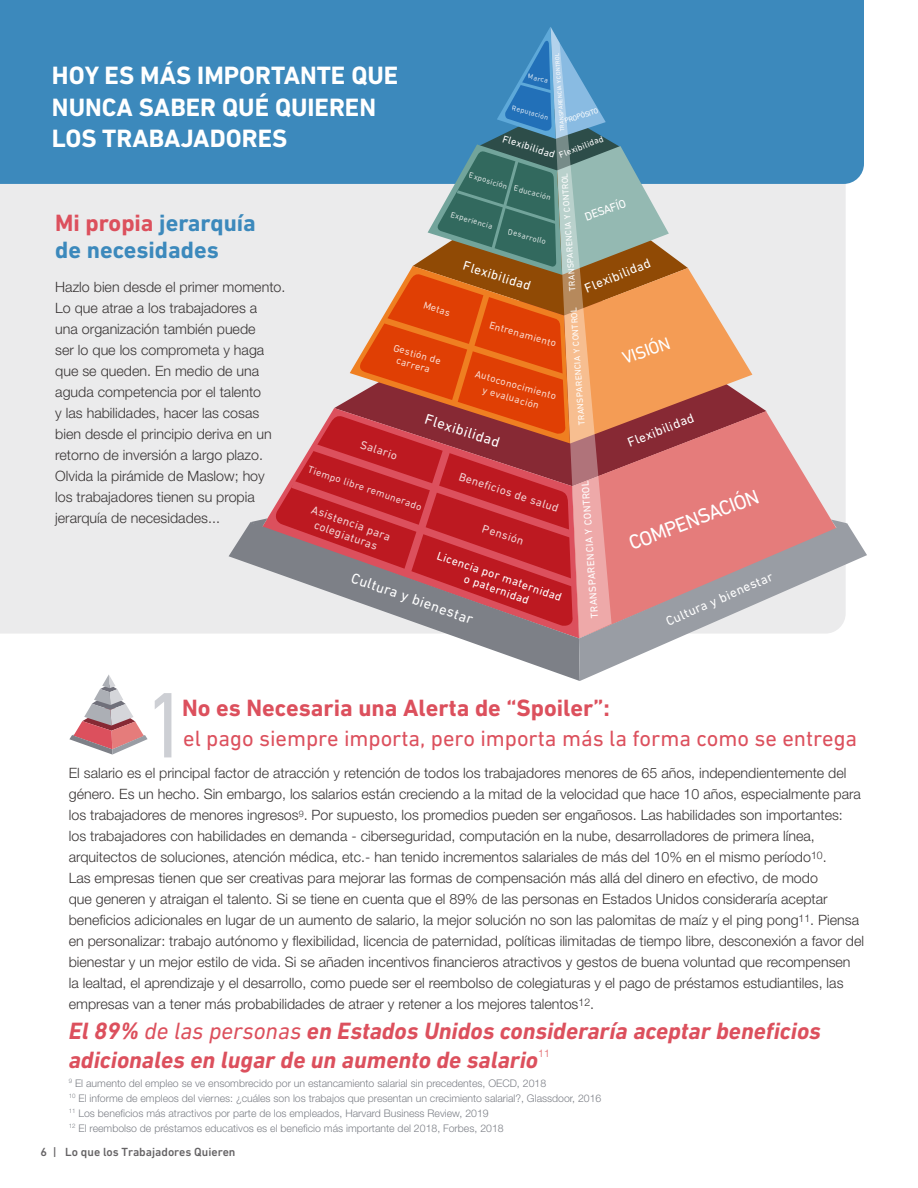
<style>
.page{position:relative;width:918px;height:1188px;background:#fff}
.page>*{position:absolute;margin:0;border:0;box-sizing:border-box;transform-origin:0 0}
.t1{font:500 condensed 90.3px "DINOT";color:#cdcfd4}
.t2{font:700 25.5px/31.5px "DIN Next W1 G";color:#fff}
.t3{font:italic 700 24px/28.5px "DIN Next W1 G";color:#dc505d}
.t4{font:700 24px "DIN Next W1 G";color:#dc505d}
.t5{font:700 24px/27px "DIN Next W1 G";color:#3c89bc}
.t6{font:22.5px "DIN Next W1 G";color:#dc505d}
.t7{font:20.55px "DIN Next W1 G";color:#fff}
.t8{font:17.7px "DIN Next W1 G";color:#fff}
.t9{font:14.7px "DIN Next W1 G";color:#fff}
.t10{font:300 14.25px/21px "Helvetica Neue LT Std";color:#393535}
.t11{font:13.2px "DIN Next W1 G";color:#fff}
.t12{font:500 12px "DIN Next W1 G";color:#656365}
.t13{font:11.7px/13.4px "DIN Next W1 G";color:#fff;text-align:center}
.t14{font:300 10.5px/15px "Helvetica Neue LT Std";color:#7d8087}
.t15{font:300 10.5px "Helvetica Neue";color:#e06267}
.t16{font:10.35px/11.2px "DIN Next W1 G";color:#fff;text-align:center}
.t17{font:8.85px "DIN Next W1 G";color:#fff}
.t18{font:8.1px "DIN Next W1 G";color:#fff}
.t19{font:7.35px "DIN Next W1 G";color:#fff}
.t20{font:5.85px "DIN Next W1 G";color:#fff}
.s1{color:#dc505d}
.s2{font-weight:400}
</style>
<div class="page">
<div style="left:0;top:184px;width:846px;height:450px;background:#ebebec"></div>
<div style="left:0;top:0;width:864px;height:184px;background:#3c89bc"></div>
<div style="left:752px;top:275px;width:14px;height:136px;background:#ebebec"></div>
<svg style="left:752px;top:411px;width:85px;height:112px;background:#e7acac"></svg>
<div style="left:262px;top:408px;width:21px;height:114px;background:#ebebec"></div>
<svg style="left:229px;top:522px;width:350px;height:159px"></svg>
<svg style="left:579px;top:523px;width:288px;height:158px"></svg>
<svg style="left:250px;top:518px;width:17px;height:9px"></svg>
<svg style="left:831px;top:520px;width:16px;height:9px"></svg>
<svg style="left:276px;top:416px;width:7px;height:210px"></svg>
<svg style="left:283px;top:27px;width:469px;height:611px;background:#a58182"></svg>
<svg style="left:69px;top:674px;width:79px;height:81px"></svg>
<h2 class="t2" style="left:52px;top:60px;width:348px">HOY ES MÁS IMPORTANTE QUE<br>NUNCA SABER QUÉ QUIEREN<br>LOS TRABAJADORES</h2>
<p class="t20" style="left:559px;top:132px;width:80px;rotate:-94deg">TRANSPARENC AI Y CONTROL</p>
<p class="t19" style="left:529px;top:72px;width:22px;rotate:14deg">Marca</p>
<p class="t19" style="left:514px;top:103px;width:39px;rotate:16deg">Reputación</p>
<p class="t19" style="left:563px;top:117px;width:37px;rotate:-17deg">PROPÓSITO</p>
<p class="t16" style="left:505px;top:133px;width:56px;rotate:18deg">Flexibilidad</p>
<p class="t17" style="left:558px;top:150px;width:48px;rotate:-21deg">Flexibilidad</p>
<h3 class="t5" style="left:55px;top:209px;width:202px"><span class="s1">Mi propia</span> jerarquía de necesidades</h3>
<p class="t10" style="left:55px;top:276px;width:232px">Hazlo bien desde el primer momento.<br>Lo que atrae a los trabajadores a<br>una organización también puede<br>ser lo que los comprometa y haga que se queden. En medio de una aguda competencia por el talento<br>y las habilidades, hacer las cosas bien desde el principio deriva en un retorno de inversión a largo plazo.<br>Olvida la pirámide de Maslow; hoy los trabajadores tienen su propia jerarquía de necesidades...</p>
<p class="t18" style="left:471px;top:170px;width:41px;rotate:17deg">Exposición</p>
<p class="t17" style="left:567px;top:291px;width:120px;rotate:-94deg">TRANSPARENC AI Y CONTROL</p>
<p class="t18" style="left:516px;top:183px;width:39px;rotate:15deg">Educación</p>
<p class="t18" style="left:510px;top:227px;width:40px;rotate:16deg">Desarrollo</p>
<p class="t13" style="left:583px;top:210px;width:44px;rotate:-19deg">DESAFÍO</p>
<p class="t18" style="left:452px;top:209px;width:45px;rotate:17deg">Experiencia</p>
<p class="t11" style="left:466px;top:258px;width:72px;rotate:17deg">Flexibilidad</p>
<p class="t11" style="left:582px;top:281px;width:72px;rotate:-22deg">Flexibilidad</p>
<p class="t16" style="left:425px;top:299px;width:29px;rotate:18deg">Metas</p>
<p class="t17" style="left:577px;top:426px;width:120px;rotate:-94deg">TRANSPARENC AI Y CONTROL</p>
<p class="t16" style="left:491px;top:319px;width:71px;rotate:16deg">Entrenamiento</p>
<p class="t8" style="left:620px;top:349px;width:51px;rotate:-19deg">VISIÓN</p>
<p class="t16" style="left:395px;top:342px;width:51px;rotate:16deg">Gestión de carrera</p>
<p class="t16" style="left:477px;top:367px;width:86px;line-height:13.5px;rotate:16deg">Autoconocimiento y evaluación</p>
<p class="t9" style="left:428px;top:410px;width:80px;rotate:18deg">Flexibilidad</p>
<p class="t11" style="left:625px;top:436px;width:72px;rotate:-22deg">Flexibilidad</p>
<p class="t13" style="left:363px;top:437px;width:40px;rotate:18deg">Salario</p>
<p class="t16" style="left:310px;top:463px;width:121px;rotate:19deg">Tiempo libre remunerado</p>
<p class="t13" style="left:461px;top:470px;width:106px;rotate:18deg">Beneficios de salud</p>
<p class="t13" style="left:314px;top:502px;width:85px;rotate:20deg">Asistencia para colegiaturas</p>
<p class="t13" style="left:485px;top:522px;width:44px;rotate:18deg">Pensión</p>
<p class="t13" style="left:440px;top:548px;width:133px;rotate:19deg">Licencia por maternidad o paternidad</p>
<p class="t9" style="left:354px;top:569px;width:130px;rotate:19deg">Cultura y bienestar</p>
<p class="t16" style="left:589px;top:619px;width:139px;rotate:-94deg">TRANSPARENC AI Y CONTROL</p>
<h3 class="t7" style="left:626px;top:533px;width:139px;rotate:-21deg">COMPENSACIÓN</h3>
<p class="t11" style="left:664px;top:615px;width:117px;rotate:-24deg">Cultura y bienestar</p>
<h1 class="t1" style="left:149px;top:672px;width:36px">1</h1>
<h3 class="t4" style="left:182px;top:694px;width:429px">No es Necesaria una Alerta de “Spoiler”:</h3>
<p class="t10" style="left:69px;top:762px;width:797px">El salario es el principal factor de atracción y retención de todos los trabajadores menores de 65 años, independientemente del género. Es un hecho. Sin embargo, los salarios están creciendo a la mitad de la velocidad que hace 10 años, especialmente para los trabajadores de menores ingresos<sup>9</sup>. Por supuesto, los promedios pueden ser engañosos. Las habilidades son importantes:<br>los trabajadores con habilidades en demanda - ciberseguridad, computación en la nube, desarrolladores de primera línea, arquitectos de soluciones, atención médica, etc.- han tenido incrementos salariales de más del 10% en el mismo período<sup>10</sup>.<br>Las empresas tienen que ser creativas para mejorar las formas de compensación más allá del dinero en efectivo, de modo<br>que generen y atraigan el talento. Si se tiene en cuenta que el 89% de las personas en Estados Unidos consideraría aceptar beneficios adicionales en lugar de un aumento de salario, la mejor solución no son las palomitas de maíz y el ping pong<sup>11</sup>. Piensa en personalizar: trabajo autónomo y flexibilidad, licencia de paternidad, políticas ilimitadas de tiempo libre, desconexión a favor del bienestar y un mejor estilo de vida. Si se añaden incentivos financieros atractivos y gestos de buena voluntad que recompensen la lealtad, el aprendizaje y el desarrollo, como puede ser el reembolso de colegiaturas y el pago de préstamos estudiantiles, las empresas van a tener más probabilidades de atraer y retener a los mejores talentos<sup>12</sup>.</p>
<h3 class="t3" style="left:69px;top:1016px;width:754px">El 89% <span class="s2">de las personas</span> en Estados Unidos consideraría aceptar beneficios adicionales en lugar de un aumento de salario</h3>
<h3 class="t6" style="left:183px;top:725px;width:676px">el pago siempre importa, pero importa más la forma como se entrega</h3>
<p class="t15" style="left:538px;top:1045px;width:13px">11</p>
<p class="t14" style="left:69px;top:1075px;width:534px"><sup>9</sup> El aumento del empleo se ve ensombrecido por un estancamiento salarial sin precedentes, OECD, 2018<br><sup>10</sup> El informe de empleos del viernes: ¿cuáles son los trabajos que presentan un crecimiento salarial?, Glassdoor, 2016<br><sup>11</sup> Los beneficios más atractivos por parte de los empleados, Harvard Business Review, 2019<br><sup>12</sup> El reembolso de préstamos educativos es el beneficio más importante del 2018, Forbes, 2018</p>
<p class="t12" style="left:41px;top:1145px;width:196px">6 | Lo que los Trabajadores Quieren</p>
</div>
